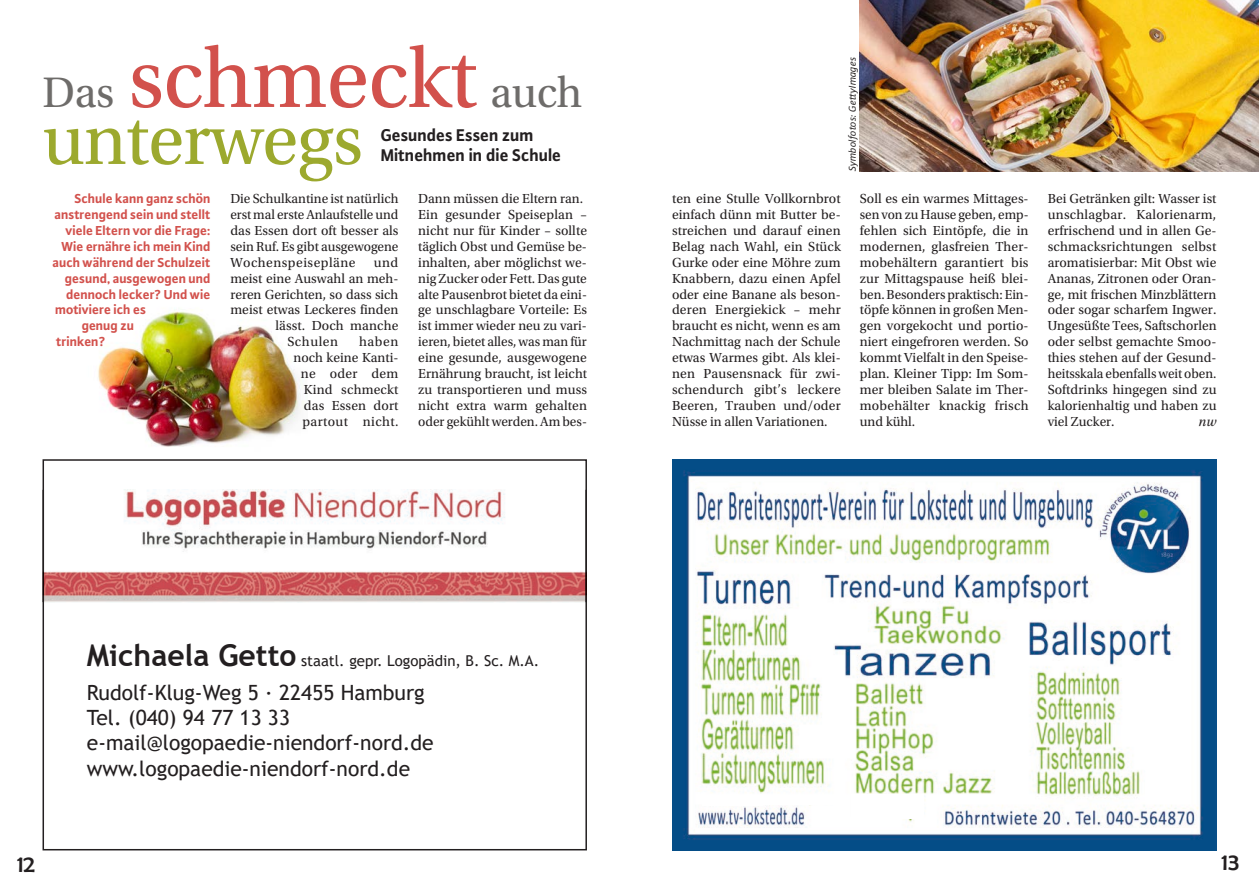
<style>
.page{position:relative;width:1259px;height:893px;background:#fff}
.page>*{position:absolute;margin:0;border:0;box-sizing:border-box;transform-origin:0 0}
.t1{font:88.5px "Utopia Std";letter-spacing:-.01em;color:#d2514c}
.t2{font:75px "Utopia Std";letter-spacing:-.01em;color:#9ca92e}
.t3{font:24px "Berlin Sans FB";color:#231f20}
.t4{font:21px/25.2px "Trebuchet MS";color:#231f20}
.t5{font:700 18px/19.5px "Plus Sans OT";letter-spacing:-.01em;color:#231f20}
.t6{font:15px "Trebuchet MS";color:#231f20}
.t7{font:13.8px/15.9px "Utopia Std";letter-spacing:.005em;color:#231f20;text-align:justify}
.t8{font:700 13.8px "Plus Sans OT";letter-spacing:-.01em;color:#d2514c}
.t9{font:13.8px "Utopia Std";letter-spacing:.04em;color:#231f20}
.t10{font:italic 13.8px "Utopia Std";color:#231f20}
.t11{font:italic 10.5px "Plus Sans OT";color:#231f20}
.s1{font-size:45px;color:#6e6c6a}
.s2{font-weight:700;font-size:30px}
</style>
<div class="page">
<img style="left:98px;top:310px;width:206px;height:137px">
<img style="left:860px;top:0;width:399px;height:171px">
<div style="left:43px;top:459px;width:544px;height:391px;border:2px solid #231f20"></div>
<img style="left:43px;top:490px;width:544px;height:112px">
<img style="left:672px;top:459px;width:544px;height:391px">
<img style="left:851px;top:794px;width:72px;height:25px">
<img style="left:760px;top:745px;width:77px;height:60px">
<img style="left:703px;top:746px;width:47px;height:59px">
<img style="left:743px;top:751px;width:19px;height:54px">
<h1 class="t1" style="left:43px;top:30px;width:541px"><span class="s1">Das</span> schmeckt <span class="s1">auch</span></h1>
<h2 class="t2" style="left:43px;top:99px;width:322px">unterwegs</h2>
<h3 class="t5" style="left:381px;top:125px;width:182px">Gesundes Essen zum<br>Mitnehmen in die Schule</h3>
<p class="t8" style="left:74px;top:190px;width:138px">Schule kann ganz schön</p>
<p class="t8" style="left:55px;top:206px;width:157px">anstrengend sein und stellt</p>
<p class="t8" style="left:65px;top:222px;width:147px">viele Eltern vor die Frage:</p>
<p class="t8" style="left:62px;top:238px;width:150px">Wie ernähre ich mein Kind</p>
<p class="t8" style="left:53px;top:253px;width:159px">auch während der Schulzeit</p>
<p class="t8" style="left:65px;top:269px;width:147px">gesund, ausgewogen und</p>
<p class="t8" style="left:66px;top:285px;width:146px">dennoch lecker? Und wie</p>
<p class="t8" style="left:55px;top:301px;width:92px">motiviere ich es</p>
<p class="t8" style="left:82px;top:317px;width:54px">genug zu</p>
<p class="t8" style="left:56px;top:333px;width:51px">trinken?</p>
<p class="t7" style="left:230px;top:191px;width:170px">Die Schulkantine ist natürlich erst mal erste Anlaufstelle und das Essen dort oft besser als sein Ruf. Es gibt ausgewogene Wochenspeisepläne</p>
<p class="t7" style="left:374px;top:255px;width:26px">und</p>
<p class="t7" style="left:230px;top:270px;width:169px">meist eine Auswahl an meh-</p>
<p class="t7" style="left:230px;top:286px;width:169px">reren Gerichten, so dass sich</p>
<p class="t7" style="left:230px;top:302px;width:170px">meist etwas Leckeres finden</p>
<p class="t7" style="left:275px;top:318px;width:124px">lässt. Doch manche</p>
<p class="t9" style="left:287px;top:334px;width:52px">Schulen</p>
<p class="t7" style="left:293px;top:334px;width:107px;text-align:right">haben<br>noch keine Kanti&shy;ne oder dem<br>Kind schmeckt das Essen dort partout nicht.</p>
<p class="t7" style="left:418px;top:191px;width:170px;text-align:left">Dann müssen die Eltern ran.<br>Ein gesunder Speiseplan – nicht nur für Kinder – sollte täglich Obst und Gemüse be&shy;inhalten, aber möglichst we&shy;nig Zucker oder Fett. Das gute alte Pausenbrot bietet da eini&shy;ge unschlagbare Vorteile: Es ist immer wieder neu zu vari&shy;ieren, bietet alles, was man für eine gesunde, ausgewogene<br>Ernährung braucht, ist leicht zu transportieren und muss nicht extra warm gehalten oder gekühlt werden. Am bes-</p>
<p class="t11" style="left:846px;top:171px;width:116px;rotate:-90deg">Symbolfotos: GettyImages</p>
<p class="t7" style="left:672px;top:191px;width:170px">ten eine Stulle Vollkornbrot einfach dünn mit Butter be&shy;streichen und darauf einen Belag nach Wahl, ein Stück Gurke oder eine Möhre zum Knabbern, dazu einen Apfel oder eine Banane als beson&shy;deren Energiekick – mehr braucht es nicht, wenn es am Nachmittag nach der Schule etwas Warmes gibt. Als klei&shy;nen Pausensnack für zwi&shy;schendurch gibt’s leckere Beeren, Trauben und/oder Nüsse in allen Variationen.</p>
<p class="t7" style="left:860px;top:191px;width:170px">Soll es ein warmes Mittages&shy;sen von zu Hause geben, emp&shy;fehlen sich Eintöpfe, die in modernen, glasfreien Ther&shy;mobehältern garantiert bis zur Mittagspause heiß blei&shy;ben. Besonders praktisch: Ein&shy;töpfe können in großen Men&shy;gen vorgekocht und portio&shy;niert eingefroren werden. So kommt Vielfalt in den Speise&shy;plan. Kleiner Tipp: Im Som&shy;mer bleiben Salate im Ther&shy;mobehälter knackig frisch und kühl.</p>
<p class="t7" style="left:1047px;top:191px;width:170px">Bei Getränken gilt: Wasser ist unschlagbar. Kalorienarm, erfrischend und in allen Ge&shy;schmacksrichtungen selbst aromatisierbar: Mit Obst wie Ananas, Zitronen oder Oran&shy;ge, mit frischen Minzblättern oder sogar scharfem Ingwer.<br>Ungesüßte Tees, Saftschorlen oder selbst gemachte Smoo&shy;thies stehen auf der Gesund&shy;heitsskala ebenfalls weit oben.<br>Softdrinks hingegen sind zu kalorienhaltig und haben zu viel Zucker.</p>
<p class="t10" style="left:1198px;top:414px;width:19px">nw</p>
<p class="t6" style="left:87px;top:652px;width:454px"><span class="s2">Michaela Getto</span> staatl. gepr. Logopädin, B. Sc. M.A.</p>
<h3 class="t4" style="left:87px;top:680px;width:348px">Rudolf-Klug-Weg 5 · 22455 Hamburg<br>Tel. (040) 94 77 13 33 e-mail@logopaedie-niendorf-nord.de www.logopaedie-niendorf-nord.de</h3>
<h3 class="t3" style="left:17px;top:850px;width:19px">12</h3>
<h3 class="t3" style="left:1221px;top:849px;width:19px">13</h3>
</div>
